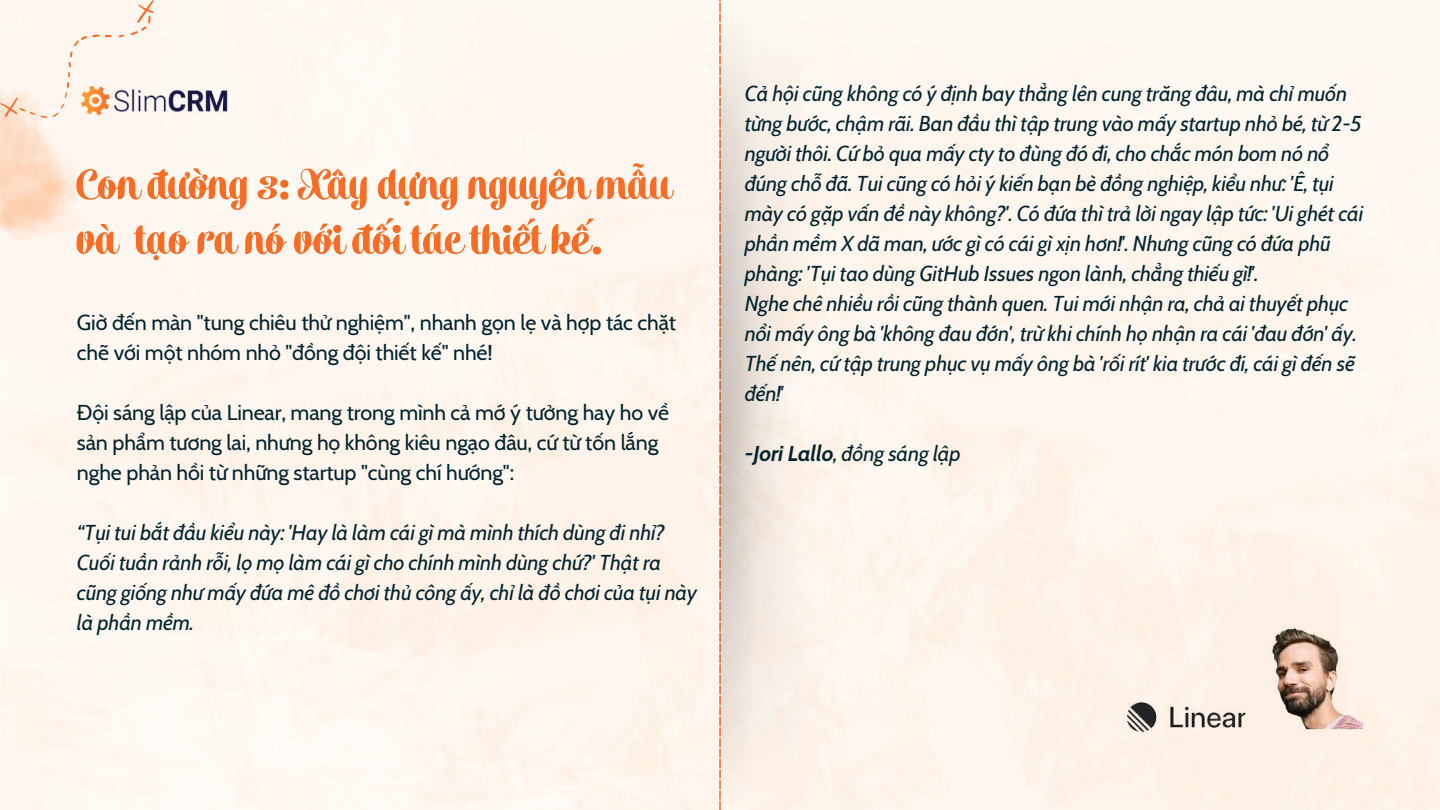
<style>
.page{position:relative;width:1440px;height:810px;background:#fff}
.page>*{position:absolute;margin:0;border:0;box-sizing:border-box;transform-origin:0 0}
.t1{font:700 59.4px/54.9px "SVN Alek";color:#f76d26}
.t2{font:italic 21.5px/30px "Cabin";letter-spacing:-.005em;color:#00232e}
.t3{font:21.5px/30px "Cabin";letter-spacing:-.005em;color:#00232e}
.s1{font-weight:700}
</style>
<div class="page">
<img style="left:112px;top:81px;width:120px;height:37px">
<img style="left:0;top:118px;width:96px;height:135px">
<svg style="left:719px;top:0;width:1px;height:810px"></svg>
<img style="left:720px;top:0;width:132px;height:810px">
<svg style="left:131px;top:0;width:23px;height:35px"></svg>
<svg style="left:119px;top:35px;width:6px;height:3px"></svg>
<svg style="left:0;top:35px;width:112px;height:83px"></svg>
<img style="left:1228px;top:595px;width:163px;height:140px">
<img style="left:1107px;top:700px;width:164px;height:43px">
<h1 class="t1" style="left:77px;top:157px;width:596px">Conđường3: Xâydựngnguyên mẫu và tạoranóvớiđối tác thiếtkế.</h1>
<p class="t3" style="left:77px;top:308px;width:601px">Giờ đến màn "tung chiêu thử nghiệm", nhanh gọn lẹ và hợp tác chặt chẽ với một nhóm nhỏ "đồng đội thiết kế" nhé!</p>
<p class="t3" style="left:77px;top:398px;width:594px">Đội sáng lập của Linear, mang trong mình cả mớ ý tưởng hay ho về sản phẩm tương lai, nhưng họ không kiêu ngạo đâu, cứ từ tốn lắng nghe phản hồi từ những startup "cùng chí hướng":</p>
<p class="t2" style="left:77px;top:518px;width:622px">“Tụi tui bắt đầu kiểu này: 'Hay là làm cái gì mà mình thích dùng đi nhỉ?<br>Cuối tuần rảnh rỗi, lọ mọ làm cái gì cho chính mình dùng chứ?' Thật ra cũng giống như mấy đứa mê đồ chơi thủ công ấy, chỉ là đồ chơi của tụi này là phần mềm.</p>
<p class="t2" style="left:745px;top:78px;width:620px">Cả hội cũng không có ý định bay thẳng lên cung trăng đâu, mà chỉ muốn từng bước, chậm rãi. Ban đầu thì tập trung vào mấy startup nhỏ bé, từ 2-5 người thôi. Cứ bỏ qua mấy cty to đùng đó đi, cho chắc món bom nó nổ đúng chỗ đã. Tui cũng có hỏi ý kiến bạn bè đồng nghiệp, kiểu như: 'Ê, tụi mày có gặp vấn đề này không?'. Có đứa thì trả lời ngay lập tức: 'Ui ghét cái phần mềm X dã man, ước gì có cái gì xịn hơn!'. Nhưng cũng có đứa phũ phàng: 'Tụi tao dùng GitHub Issues ngon lành, chẳng thiếu gì!'.<br>Nghe chê nhiều rồi cũng thành quen. Tui mới nhận ra, chả ai thuyết phục nổi mấy ông bà 'không đau đớn', trừ khi chính họ nhận ra cái 'đau đớn' ấy.<br>Thế nên, cứ tập trung phục vụ mấy ông bà 'rối rít' kia trước đi, cái gì đến sẽ đến!'</p>
<p class="t2" style="left:745px;top:438px;width:217px"><span class="s1">-Jori Lallo</span>, đồng sáng lập</p>
</div>
